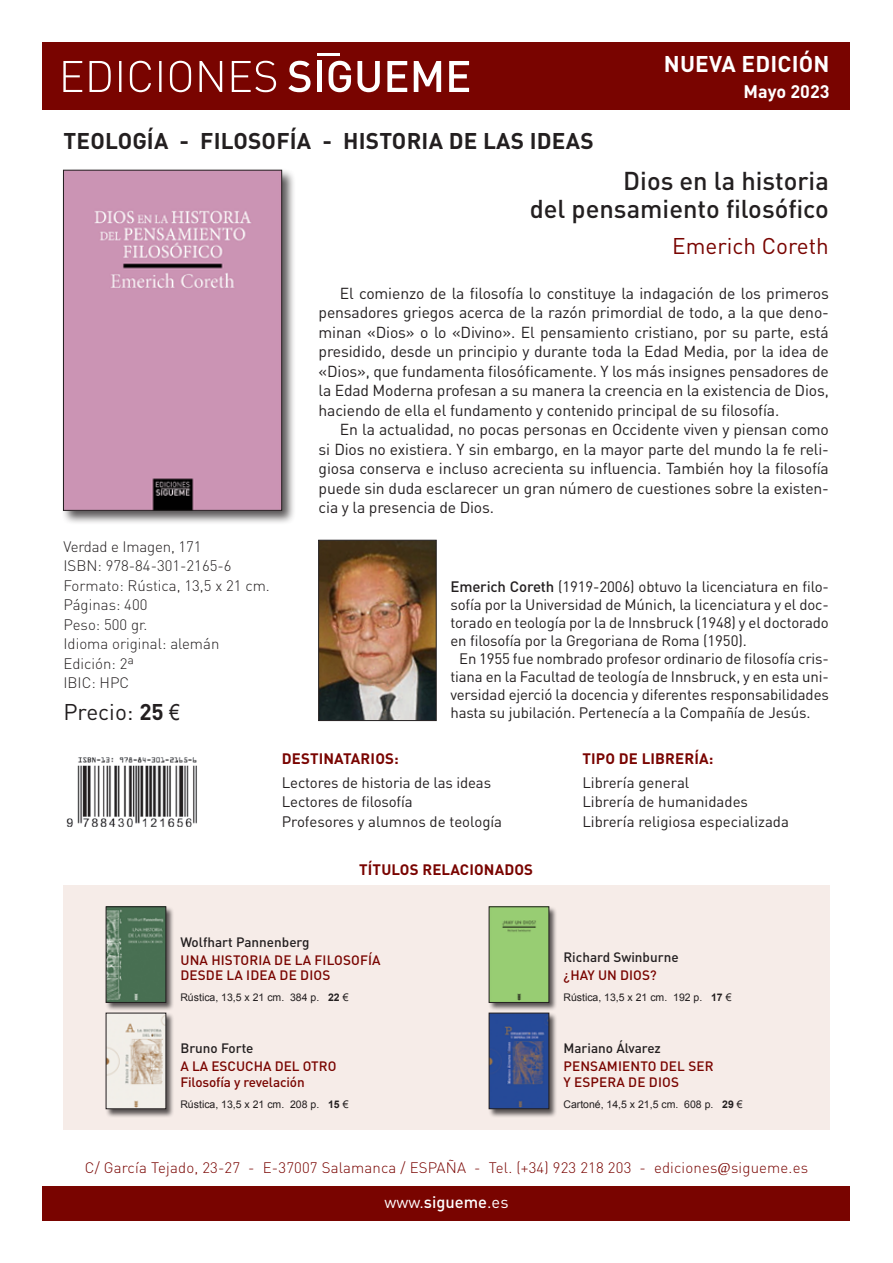
<style>
.page{position:relative;width:893px;height:1263px;background:#fff}
.page>*{position:absolute;margin:0;border:0;box-sizing:border-box;transform-origin:0 0}
.t1{font:500 25.5px/28.5px "DIN Pro";color:#231f20;text-align:right}
.t2{font:700 22.5px "DIN Pro";letter-spacing:.01em;color:#231f20}
.t3{font:22.5px "DIN Pro";color:#790400}
.t4{font:700 22.5px "DIN Pro";letter-spacing:.01em;color:#fff}
.t5{font:22.5px "DIN Pro";color:#231f20}
.t6{font:700 18px "DIN Pro";color:#fff}
.t7{font:16.5px "DIN Pro";color:#fff}
.t8{font:15.75px/19.5px "DIN Pro";letter-spacing:-.01em;color:#231f20;text-align:justify}
.t9{font:15px/19.5px "DIN Pro";letter-spacing:-.01em;color:#231f20}
.t10{font:300 15px/19.5px "DIN Pro";color:#231f20}
.t11{font:300 15px "DIN Pro";letter-spacing:.01em;color:#790400}
.t12{font:700 15px "DIN Pro";letter-spacing:.01em;color:#790400}
.t13{font:500 13.5px/15.8px "DIN Pro";letter-spacing:.01em;color:#790400}
.t14{font:500 13.5px "DIN Pro";color:#231f20}
.t15{font:500 13.5px/15.8px "DIN Pro";letter-spacing:-.01em;color:#790400}
.t16{font:10.5px "Arial";color:#231f20}
.s1{font-weight:700}
.s2{font-family:"Arial Narrow"}
.s3{font-weight:500}
.s4{font-family:"Sakkal Majalla";font-weight:400;font-size:19.5px}
</style>
<div class="page">
<div style="left:43px;top:1186px;width:807px;height:34px;background:#790400"></div>
<div style="left:43px;top:43px;width:807px;height:67px;background:#790400"></div>
<hr style="left:317px;top:53px;width:23px;height:3px;background:#fff">
<svg style="left:288px;top:61px;width:23px;height:31px"></svg>
<div style="left:317px;top:61px;width:5px;height:31px;background:#fff"></div>
<svg style="left:329px;top:61px;width:22px;height:31px"></svg>
<svg style="left:357px;top:61px;width:23px;height:31px"></svg>
<svg style="left:387px;top:61px;width:20px;height:31px"></svg>
<svg style="left:414px;top:61px;width:27px;height:31px"></svg>
<svg style="left:449px;top:61px;width:20px;height:31px"></svg>
<svg style="left:63px;top:61px;width:213px;height:31px"></svg>
<div style="left:61px;top:168px;width:235px;height:357px;background:#231f20;opacity:.75"></div>
<img style="left:65px;top:172px;width:215px;height:336px">
<div style="left:63px;top:170px;width:219px;height:340px;border:1px solid #231f20"></div>
<div style="left:63px;top:885px;width:767px;height:245px;background:#f6ece8"></div>
<img style="left:66px;top:757px;width:131px;height:69px">
<div style="left:106px;top:906px;width:69px;height:105px;background:#231f20;opacity:.75"></div>
<img style="left:108px;top:909px;width:56px;height:91px">
<div style="left:106px;top:907px;width:60px;height:95px;border:1px solid #231f20"></div>
<div style="left:489px;top:1012px;width:69px;height:106px;background:#231f20;opacity:.75"></div>
<img style="left:491px;top:1015px;width:56px;height:92px">
<div style="left:489px;top:1013px;width:60px;height:96px;border:1px solid #231f20"></div>
<div style="left:489px;top:906px;width:69px;height:105px;background:#231f20;opacity:.75"></div>
<div style="left:491px;top:909px;width:56px;height:91px;background:#98cd73"></div>
<div style="left:106px;top:1012px;width:69px;height:106px;background:#231f20;opacity:.75"></div>
<img style="left:108px;top:1015px;width:56px;height:92px">
<img style="left:321px;top:542px;width:113px;height:177px">
<div style="left:319px;top:540px;width:117px;height:181px;border:1px solid #231f20"></div>
<h2 class="t4" style="left:664px;top:49px;width:167px">NUEVA EDICIÓN</h2>
<p class="t6" style="left:744px;top:80px;width:87px">Mayo 2023</p>
<h2 class="t2" style="left:63px;top:126px;width:532px">TEOLOGÍA - FILOSOFÍA - HISTORIA DE LAS IDEAS</h2>
<h1 class="t1" style="left:530px;top:165px;width:301px">Dios en la historia<br>del pensamiento filosófico</h1>
<h2 class="t3" style="left:672px;top:230px;width:158px">Emerich Coreth</h2>
<p class="t8" style="left:319px;top:283px;width:512px;text-indent:21px">El comienzo de la filosofía lo constituye la indagación de los primeros pensadores griegos acerca de la razón primordial de todo, a la que deno&shy;minan «Dios» o lo «Divino». El pensamiento cristiano, por su parte, está presidido, desde un principio y durante toda la Edad Media, por la idea de «Dios», que fundamenta filosóficamente. Y los más insignes pensadores de la Edad Moderna profesan a su manera la creencia en la existencia de Dios, haciendo de ella el fundamento y contenido principal de su filosofía.</p>
<p class="t8" style="left:319px;top:419px;width:512px;text-indent:21px">En la actualidad, no pocas personas en Occidente viven y piensan como si Dios no existiera. Y sin embargo, en la mayor parte del mundo la fe reli&shy;giosa conserva e incluso acrecienta su influencia. También hoy la filosofía puede sin duda esclarecer un gran número de cuestiones sobre la existen&shy;cia y la presencia de Dios.</p>
<p class="t10" style="left:63px;top:536px;width:208px">Verdad e Imagen, 171<br>ISBN: 978-84-301-2165-6<br>Formato: Rústica, 13,5 x 21 cm.<br>Páginas: 400<br>Peso: 500 gr.<br>Idioma original: alemán<br>Edición: 2ª<br>IBIC: HPC</p>
<h2 class="t5" style="left:63px;top:697px;width:118px">Precio: <span class="s1">25</span> <span class="s2">€</span></h2>
<p class="t9" style="left:450px;top:576px;width:380px"><span class="s3">Emerich Coreth</span> (1919-2006) obtuvo la licenciatura en filo-</p>
<p class="t9" style="left:450px;top:594px;width:380px">sofía por la Universidad de Múnich, la licenciatura y el doc-</p>
<p class="t9" style="left:450px;top:612px;width:380px">torado en teología por la de Innsbruck (1948) y el doctorado</p>
<p class="t9" style="left:450px;top:630px;width:298px">en filosofía por la Gregoriana de Roma (1950).</p>
<p class="t9" style="left:459px;top:648px;width:371px">En 1955 fue nombrado profesor ordinario de filosofía cris-</p>
<p class="t9" style="left:450px;top:666px;width:380px">tiana en la Facultad de teología de Innsbruck, y en esta uni-</p>
<p class="t9" style="left:450px;top:684px;width:380px">versidad ejerció la docencia y diferentes responsabilidades</p>
<p class="t9" style="left:450px;top:702px;width:361px">hasta su jubilación. Pertenecía a la Compañía de Jesús.</p>
<p class="t12" style="left:282px;top:748px;width:119px">DESTINATARIOS:</p>
<p class="t9" style="left:282px;top:772px;width:222px">Lectores de historia de las ideas<br>Lectores de filosofía<br>Profesores y alumnos de teología</p>
<p class="t12" style="left:359px;top:859px;width:175px">TÍTULOS RELACIONADOS</p>
<p class="t14" style="left:180px;top:932px;width:131px">Wolfhart Pannenberg</p>
<p class="t13" style="left:180px;top:951px;width:202px">UNA HISTORIA DE LA FILOSOFÍA<br>DESDE LA IDEA DE DIOS</p>
<p class="t16" style="left:180px;top:991px;width:170px">Rústica, 13,5 x 21 cm. 384 p. <span class="s1">22</span> €</p>
<p class="t14" style="left:180px;top:1039px;width:75px">Bruno Forte</p>
<p class="t15" style="left:180px;top:1057px;width:157px">A LA ESCUCHA DEL OTRO<br>Filosofía y revelación</p>
<p class="t16" style="left:180px;top:1097px;width:170px">Rústica, 13,5 x 21 cm. 208 p. <span class="s1">15</span> €</p>
<p class="t12" style="left:582px;top:749px;width:133px">TIPO DE LIBRERÍA:</p>
<p class="t9" style="left:582px;top:772px;width:208px">Librería general<br>Librería de humanidades<br>Librería religiosa especializada</p>
<p class="t14" style="left:563px;top:948px;width:117px">Richard Swinburne</p>
<p class="t13" style="left:563px;top:967px;width:95px">¿HAY UN DIOS?</p>
<p class="t16" style="left:563px;top:991px;width:170px">Rústica, 13,5 x 21 cm. 192 p. <span class="s1">17</span> €</p>
<p class="t14" style="left:563px;top:1039px;width:99px">Mariano Álvarez</p>
<p class="t13" style="left:563px;top:1057px;width:152px">PENSAMIENTO DEL SER<br>Y ESPERA DE DIOS</p>
<p class="t16" style="left:563px;top:1097px;width:181px">Cartoné, 14,5 x 21,5 cm. 608 p. <span class="s1">29</span> €</p>
<p class="t11" style="left:85px;top:1157px;width:725px">C/ García Tejado, 23-27 - E-37007 Salamanca / ESPAÑA - Tel. (+34) 923 218 203 - ediciones<span class="s4">@</span>sigueme.es</p>
<p class="t7" style="left:384px;top:1191px;width:126px">www.<span class="s3">sigueme</span>.es</p>
</div>
